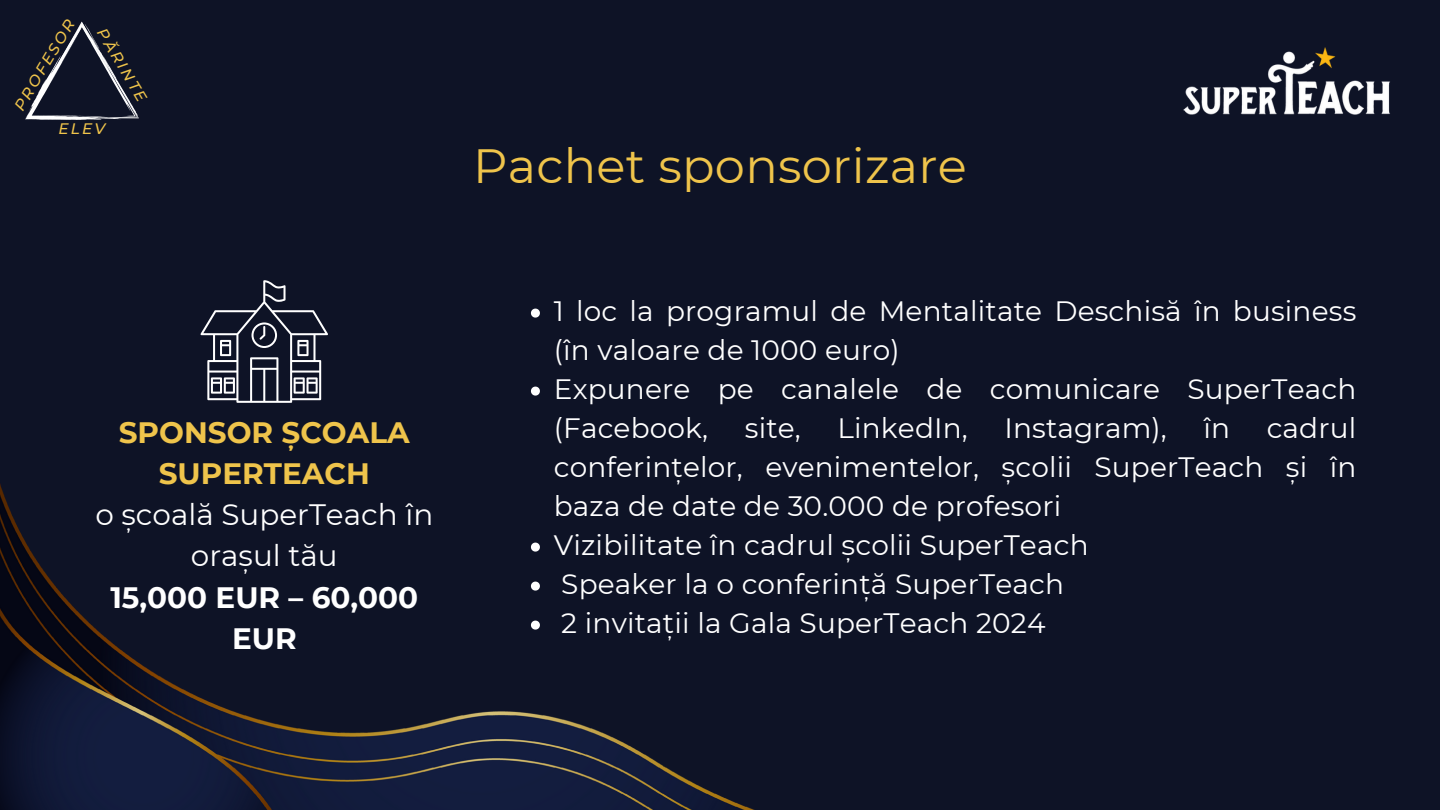
<style>
.page{position:relative;width:1440px;height:810px;background:#0e1326}
.page>*{position:absolute;margin:0;border:0;box-sizing:border-box;transform-origin:0 0}
.t1{font:48px "Montserrat";letter-spacing:.005em;color:#efc44b}
.t2{font:29.5px/41.2px "Montserrat";color:#fff;text-align:center}
.t3{font:700 29.5px/41.2px "Montserrat";color:#efc44b;text-align:center}
.t4{font:700 29.5px/41.2px "Montserrat";color:#fff;text-align:center}
.t5{font:28px/39px "Montserrat";letter-spacing:.005em;color:#fff}
.t6{font:italic 500 15.2px "Montserrat";color:#efc44b}
</style>
<div class="page">
<img style="left:1183px;top:47px;width:207px;height:68px">
<svg style="left:531px;top:309px;width:9px;height:9px"></svg>
<svg style="left:531px;top:387px;width:9px;height:9px"></svg>
<svg style="left:25px;top:22px;width:114px;height:98px"></svg>
<img style="left:0;top:484px;width:755px;height:326px">
<svg style="left:200px;top:280px;width:128px;height:123px"></svg>
<p class="t6" style="left:10px;top:104px;width:104px;rotate:-59deg">PROFESOR</p>
<p class="t6" style="left:109px;top:25px;width:84px;rotate:59deg">PĂRINTE</p>
<p class="t6" style="left:59px;top:119px;width:48px">ELEV</p>
<p class="t3" style="left:119px;top:411px;width:292px">SPONSOR ȘCOALA<br>SUPERTEACH</p>
<p class="t2" style="left:95px;top:494px;width:339px">o școală SuperTeach în orașul tău</p>
<p class="t4" style="left:110px;top:576px;width:309px">15,000 EUR – 60,000<br>EUR</p>
<p class="t1" style="left:473px;top:136px;width:495px">Pachet sponsorizare</p>
<p class="t5" style="left:554px;top:292px;width:804px">1 loc la programul de Mentalitate Deschisă în business (în valoare de 1000 euro)</p>
<h1 class="t5" style="left:554px;top:370px;width:804px">Expunere pe canalele de comunicare SuperTeach (Facebook,</h1>
<h1 class="t5" style="left:554px;top:409px;width:804px;text-align:justify;text-indent:713px">cadrul conferințelor, evenimentelor, școlii SuperTeach și în baza de date de 30.000 de profesori</h1>
<p class="t5" style="left:554px;top:526px;width:536px">Vizibilitate în cadrul școlii SuperTeach</p>
<p class="t5" style="left:561px;top:565px;width:504px">Speaker la o conferință SuperTeach</p>
<p class="t5" style="left:561px;top:604px;width:486px">2 invitații la Gala SuperTeach 2024</p>
<h1 class="t5" style="left:745px;top:409px;width:58px">site,</h1>
<h1 class="t5" style="left:837px;top:409px;width:132px">LinkedIn,</h1>
<h1 class="t5" style="left:1004px;top:409px;width:164px">Instagram),</h1>
<h1 class="t5" style="left:1203px;top:409px;width:28px">în</h1>
</div>
